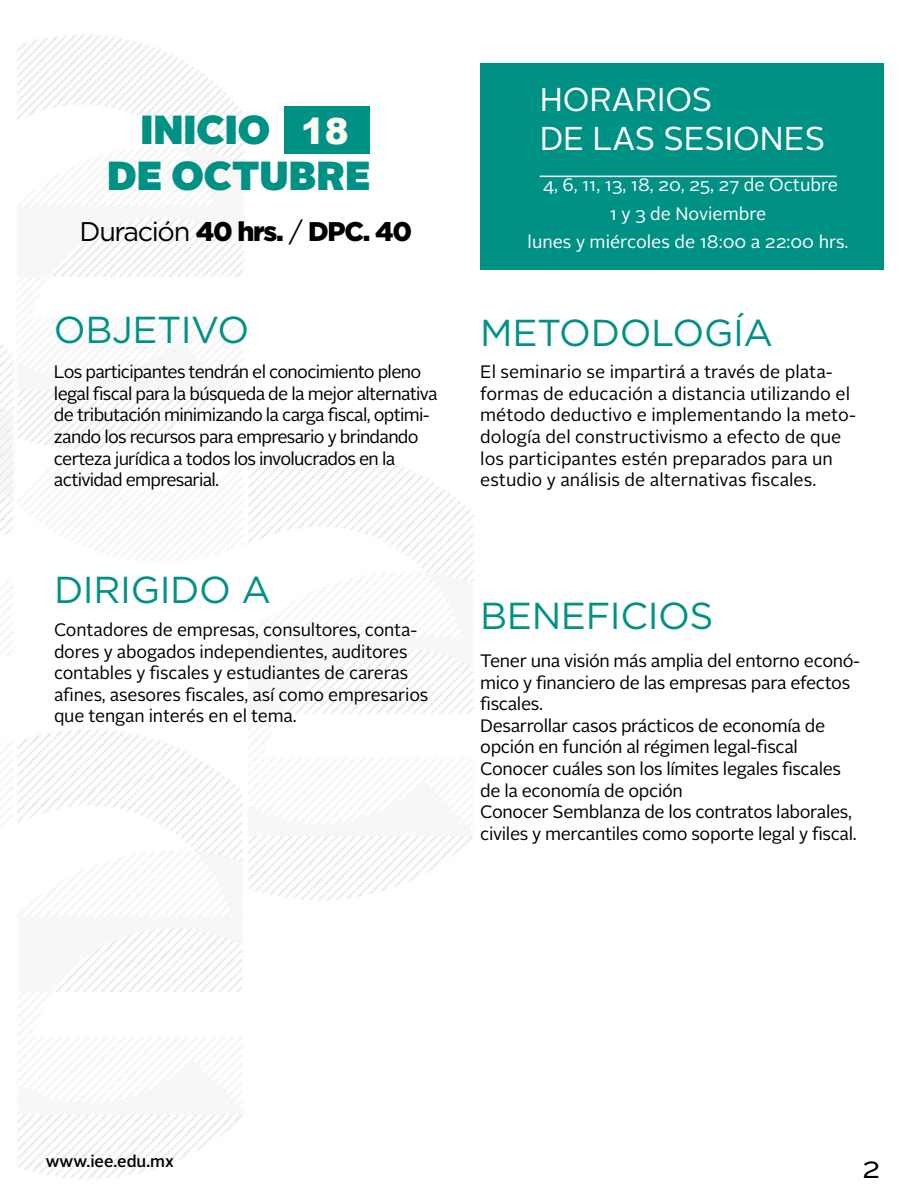
<style>
.page{position:relative;width:918px;height:1188px;background:#fff}
.page>*{position:absolute;margin:0;border:0;box-sizing:border-box;transform-origin:0 0}
.t1{font:900 40.5px/46.5px "Alright Sans";color:#009185;text-align:center}
.t2{font:37.5px "Gotham";letter-spacing:-.01em;color:#009185}
.t3{font:33px/39.6px "Alright Sans";color:#fff}
.t4{font:30px "Alright Sans";color:#000}
.t5{font:900 27px "Gotham";letter-spacing:-.05em;color:#000}
.t6{font:18px/21.6px "Alright Sans";letter-spacing:-.02em;color:#000}
.t7{font:18px/21.6px "Alright Sans";letter-spacing:-.04em;color:#000}
.t8{font:18px/21.6px "Alright Sans";color:#000}
.t9{font:18px/28.5px "Alright Sans";color:#fff;text-align:center}
.t10{font:500 16.5px "Alright Sans";color:#000}
.s1{font-family:"Arial";font-size:36px;color:#fffbf0}
.s2{font-weight:400}
</style>
<div class="page">
<img style="left:0;top:34px;width:474px;height:1145px">
<div style="left:285px;top:106px;width:85px;height:48px;background:#009185"></div>
<div style="left:480px;top:63px;width:404px;height:206px;background:#009185"></div>
<hr style="left:540px;top:176px;width:297px;height:1px;background:#fff">
<h1 class="t1" style="left:107px;top:106px;width:265px">INICIO <span class="s1">18<br></span>DE OCTUBRE</h1>
<h3 class="t5" style="left:80px;top:212px;width:334px"><span class="s2">Duración</span> 40 hrs. <span class="s2">/</span> DPC. 40</h3>
<h3 class="t3" style="left:540px;top:80px;width:287px">HORARIOS<br>DE LAS SESIONES</h3>
<p class="t9" style="left:528px;top:171px;width:322px">4, 6, 11, 13, 18, 20, 25, 27 de Octubre<br>1 y 3 de Noviembre<br>lunes y miércoles de 18:00 a 22:00 hrs.</p>
<h2 class="t2" style="left:54px;top:305px;width:197px">OBJETIVO</h2>
<h2 class="t2" style="left:480px;top:308px;width:295px">METODOLOGÍA</h2>
<p class="t7" style="left:54px;top:362px;width:385px">Los participantes tendrán el conocimiento pleno legal fiscal para la búsqueda de la mejor alternativa de tributación minimizando la carga fiscal, optimi&shy;zando los recursos para empresario y brindando certeza jurídica a todos los involucrados en la actividad empresarial.</p>
<p class="t8" style="left:480px;top:362px;width:377px">El seminario se impartirá a través de plata&shy;formas de educación a distancia utilizando el método deductivo e implementando la meto&shy;dología del constructivismo a efecto de que los participantes estén preparados para un estudio y análisis de alternativas fiscales.</p>
<h2 class="t2" style="left:54px;top:566px;width:219px">DIRIGIDO A</h2>
<p class="t6" style="left:54px;top:619px;width:376px">Contadores de empresas, consultores, conta&shy;dores y abogados independientes, auditores contables y fiscales y estudiantes de careras afines, asesores fiscales, así como empresarios que tengan interés en el tema.</p>
<h2 class="t2" style="left:480px;top:592px;width:235px">BENEFICIOS</h2>
<p class="t6" style="left:480px;top:650px;width:381px">Tener una visión más amplia del entorno econó&shy;mico y financiero de las empresas para efectos fiscales.<br>Desarrollar casos prácticos de economía de opción en función al régimen legal-fiscal Conocer cuáles son los límites legales fiscales de la economía de opción<br>Conocer Semblanza de los contratos laborales, civiles y mercantiles como soporte legal y fiscal.</p>
<p class="t10" style="left:46px;top:1149px;width:130px">www.iee.edu.mx</p>
<h3 class="t4" style="left:862px;top:1147px;width:20px">2</h3>
</div>
